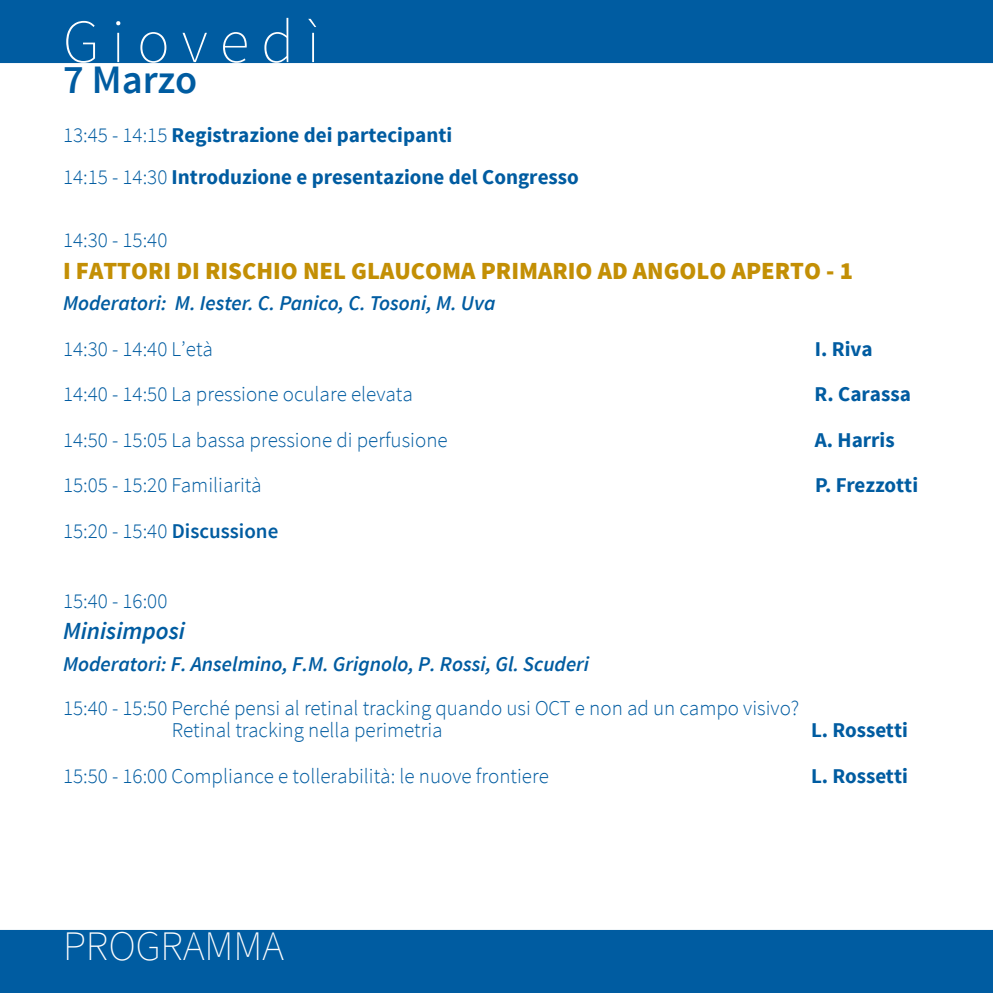
<style>
.page{position:relative;width:993px;height:993px;background:#fff}
.page>*{position:absolute;margin:0;border:0;box-sizing:border-box;transform-origin:0 0}
.t1{font:200 61.25px "Source Sans Pro";letter-spacing:.195em;color:#fff}
.t2{font:200 42px "Source Sans Pro";color:#fff}
.t3{font:600 40.25px "Source Sans Pro";letter-spacing:-.005em;color:#005ca1}
.t4{font:900 24.5px "Source Sans Pro";color:#c38f05}
.t5{font:italic 600 24.5px "Source Sans Pro";color:#005ca1}
.t6{font:300 21px "Source Sans Pro";color:#005ca1}
.t7{font:700 21px "Source Sans Pro";color:#005ca1}
.t8{font:italic 600 21px "Source Sans Pro";color:#005ca1}
.s1{font-weight:300}
.s2{font-weight:600}
</style>
<div class="page">
<div style="left:0;top:0;width:992px;height:992px;background:#005ca1"></div>
<div style="left:0;top:63px;width:992px;height:866px;background:#fff"></div>
<p class="t1" style="left:63px;top:5px;width:258px">Giovedì</p>
<p class="t3" style="left:63px;top:54px;width:135px">7 Marzo</p>
<p class="t7" style="left:63px;top:121px;width:390px"><span class="s1">13:45 - 14:15</span> Registrazione dei partecipanti</p>
<p class="t7" style="left:63px;top:163px;width:517px"><span class="s1">14:15 - 14:30</span> Introduzione e presentazione del Congresso</p>
<p class="t6" style="left:63px;top:227px;width:106px">14:30 - 15:40</p>
<p class="t4" style="left:63px;top:254px;width:791px">I FATTORI DI RISCHIO NEL GLAUCOMA PRIMARIO AD ANGOLO APERTO - 1</p>
<p class="t8" style="left:63px;top:290px;width:434px">Moderatori: M. Iester. C. Panico, C. Tosoni, M. Uva</p>
<p class="t6" style="left:63px;top:336px;width:151px">14:30 - 14:40 L’età</p>
<p class="t7" style="left:814px;top:335px;width:59px">I. Riva</p>
<p class="t6" style="left:63px;top:381px;width:351px">14:40 - 14:50 La pressione oculare elevata</p>
<p class="t7" style="left:814px;top:380px;width:98px">R. Carassa</p>
<p class="t6" style="left:63px;top:427px;width:386px">14:50 - 15:05 La bassa pressione di perfusione</p>
<p class="t7" style="left:814px;top:426px;width:81px">A. Harris</p>
<p class="t6" style="left:63px;top:472px;width:200px">15:05 - 15:20 Familiarità</p>
<p class="t7" style="left:815px;top:471px;width:104px">P. Frezzotti</p>
<p class="t6" style="left:63px;top:518px;width:217px">15:20 - 15:40 <span class="s2">Discussione</span></p>
<p class="t6" style="left:63px;top:588px;width:106px">15:40 - 16:00</p>
<p class="t5" style="left:63px;top:615px;width:123px">Minisimposi</p>
<p class="t8" style="left:63px;top:650px;width:527px">Moderatori: F. Anselmino, F.M. Grignolo, P. Rossi, Gl. Scuderi</p>
<p class="t6" style="left:63px;top:694px;width:737px">15:40 - 15:50 Perché pensi al retinal tracking quando usi OCT e non ad un campo visivo?</p>
<p class="t6" style="left:172px;top:717px;width:272px">Retinal tracking nella perimetria</p>
<p class="t7" style="left:810px;top:716px;width:98px">L. Rossetti</p>
<p class="t6" style="left:63px;top:763px;width:487px">15:50 - 16:00 Compliance e tollerabilità: le nuove frontiere</p>
<p class="t7" style="left:810px;top:762px;width:98px">L. Rossetti</p>
<p class="t2" style="left:63px;top:919px;width:222px">PROGRAMMA</p>
</div>
